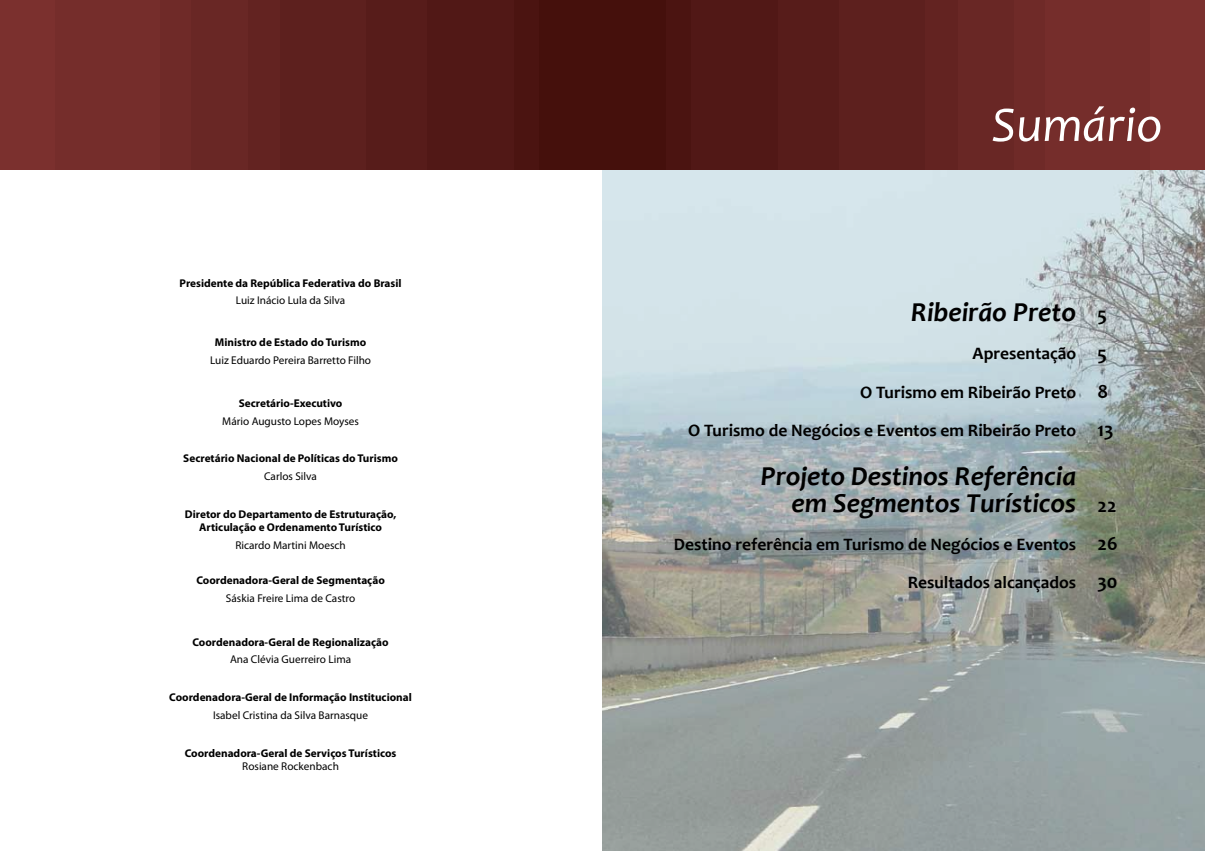
<style>
.page{position:relative;width:1205px;height:851px;background:#fff}
.page>*{position:absolute;margin:0;border:0;box-sizing:border-box;transform-origin:0 0}
.t1{font:italic 50px "Candara";color:#fff}
.t2{font:italic 700 27.5px/27.5px "Candara";color:#000;text-align:right}
.t3{font:700 20px/38.1px "Candara";color:#000}
.t4{font:700 17.5px/38.1px "Candara";color:#000;text-align:right}
.t5{font:700 11.25px/13.5px "Myriad Pro";color:#000;text-align:center}
.t6{font:11.25px "Myriad Pro";color:#000}
</style>
<div class="page">
<div style="left:510px;top:0;width:92px;height:170px;background:#45100c"></div>
<div style="left:484px;top:0;width:55px;height:170px;background:#4b1411"></div>
<div style="left:387px;top:0;width:127px;height:170px;background:#511816"></div>
<div style="left:353px;top:0;width:73px;height:170px;background:#571c1a"></div>
<div style="left:249px;top:0;width:117px;height:170px;background:#5d201e"></div>
<div style="left:218px;top:0;width:62px;height:170px;background:#632321"></div>
<div style="left:154px;top:0;width:93px;height:170px;background:#692725"></div>
<div style="left:129px;top:0;width:62px;height:170px;background:#6f2a28"></div>
<div style="left:43px;top:0;width:117px;height:170px;background:#752d2b"></div>
<div style="left:0;top:0;width:54px;height:170px;background:#7b302e"></div>
<div style="left:602px;top:0;width:92px;height:170px;background:#45100c"></div>
<div style="left:666px;top:0;width:55px;height:170px;background:#4b1411"></div>
<div style="left:690px;top:0;width:127px;height:170px;background:#511816"></div>
<div style="left:778px;top:0;width:73px;height:170px;background:#571c1a"></div>
<div style="left:839px;top:0;width:117px;height:170px;background:#5d201e"></div>
<div style="left:925px;top:0;width:65px;height:170px;background:#632321"></div>
<div style="left:958px;top:0;width:87px;height:170px;background:#692725"></div>
<div style="left:1014px;top:0;width:62px;height:170px;background:#6f2a28"></div>
<div style="left:1045px;top:0;width:117px;height:170px;background:#752d2b"></div>
<div style="left:1150px;top:0;width:55px;height:170px;background:#7b302e"></div>
<img style="left:602px;top:170px;width:603px;height:680px">
<p class="t5" style="left:180px;top:276px;width:223px">Presidente da República Federativa do Brasil</p>
<p class="t6" style="left:236px;top:293px;width:111px">Luiz Inácio Lula da Silva</p>
<p class="t5" style="left:215px;top:335px;width:153px">Ministro de Estado do Turismo</p>
<p class="t6" style="left:210px;top:353px;width:162px">Luiz Eduardo Pereira Barretto Filho</p>
<p class="t5" style="left:239px;top:396px;width:105px">Secretário-Executivo</p>
<p class="t6" style="left:222px;top:414px;width:138px">Mário Augusto Lopes Moyses</p>
<p class="t5" style="left:183px;top:451px;width:216px">Secretário Nacional de Políticas do Turismo</p>
<p class="t6" style="left:264px;top:469px;width:54px">Carlos Silva</p>
<p class="t5" style="left:185px;top:506px;width:213px">Diretor do Departamento de Estruturação,<br>Articulação e Ordenamento Turístico</p>
<p class="t6" style="left:235px;top:538px;width:112px">Ricardo Martini Moesch</p>
<p class="t5" style="left:196px;top:573px;width:190px">Coordenadora-Geral de Segmentação</p>
<p class="t6" style="left:226px;top:591px;width:131px">Sáskia Freire Lima de Castro</p>
<p class="t5" style="left:192px;top:634px;width:198px">Coordenadora-Geral de Regionalização</p>
<p class="t6" style="left:230px;top:652px;width:123px">Ana Clévia Guerreiro Lima</p>
<p class="t5" style="left:169px;top:690px;width:244px">Coordenadora-Geral de Informação Institucional</p>
<p class="t6" style="left:213px;top:708px;width:157px">Isabel Cristina da Silva Barnasque</p>
<p class="t5" style="left:185px;top:745px;width:213px">Coordenadora-Geral de Serviços Turísticos</p>
<p class="t6" style="left:242px;top:759px;width:98px">Rosiane Rockenbach</p>
<h1 class="t1" style="left:992px;top:94px;width:172px">Sumário</h1>
<h2 class="t2" style="left:911px;top:298px;width:167px">Ribeirão Preto</h2>
<h3 class="t4" style="left:688px;top:334px;width:389px">Apresentação<br>O Turismo em Ribeirão Preto<br>O Turismo de Negócios e Eventos em Ribeirão Preto</h3>
<h2 class="t2" style="left:760px;top:462px;width:317px">Projeto Destinos Referência em Segmentos Turísticos</h2>
<h3 class="t4" style="left:674px;top:525px;width:404px">Destino referência em Turismo de Negócios e Eventos<br>Resultados alcançados</h3>
<h3 class="t3" style="left:1097px;top:296px;width:18px">5<br>5<br>8<br>13</h3>
<h3 class="t3" style="left:1097px;top:486px;width:22px;text-align:justify">22<br>26<br>30</h3>
</div>
